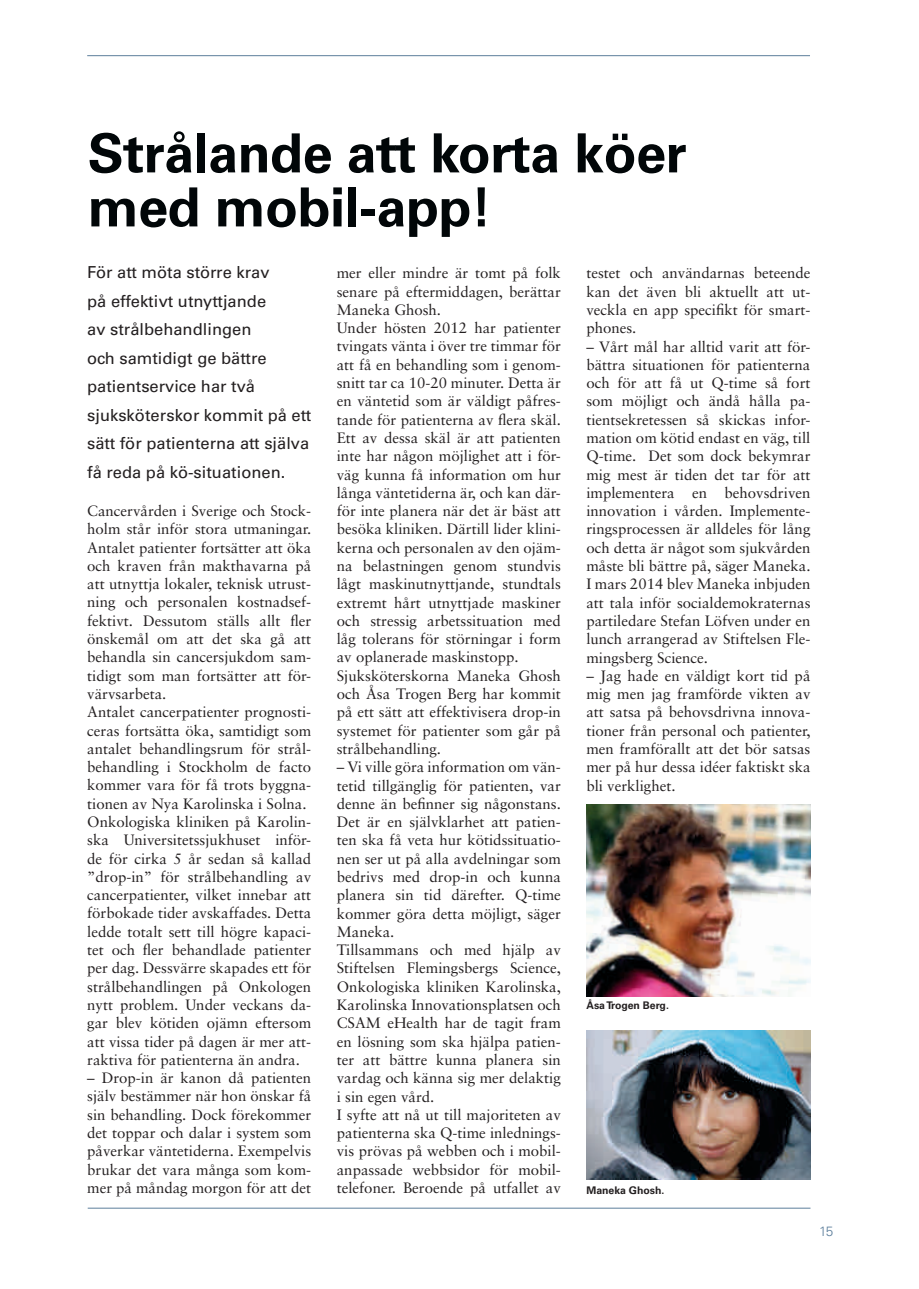
<style>
.page{position:relative;width:919px;height:1289px;background:#fff}
.page>*{position:absolute;margin:0;border:0;box-sizing:border-box;transform-origin:0 0}
.t1{font:700 54px/54px "Univers";letter-spacing:-.01em;color:#010608}
.t2{font:16.5px/28.5px "Univers";color:#231f20}
.t3{font:15px/18.3px "Sabon";color:#231f20;text-align:justify}
.t4{font:300 13.5px "Univers";color:#5c7e9b}
.t5{font:700 10.5px "Univers";color:#231f20}
</style>
<div class="page">
<hr style="left:88px;top:1207px;width:722px;height:1px;background:#5c7e9b">
<hr style="left:87px;top:55px;width:723px;height:1px;background:#5c7e9b">
<img style="left:586px;top:1030px;width:224px;height:149px">
<img style="left:586px;top:804px;width:224px;height:192px">
<h1 class="t1" style="left:88px;top:127px;width:600px">Strålande att korta köer med mobil-app!</h1>
<p class="t2" style="left:87px;top:258px;width:225px">För att möta större krav<br>på effektivt utnyttjande<br>av strålbehandlingen<br>och samtidigt ge bättre patientservice har två sjuksköterskor kommit på ett sätt för patienterna att själva få reda på kö-situationen.</p>
<p class="t3" style="left:87px;top:501px;width:225px;text-align:left">Cancervården i Sverige och Stock&shy;holm står inför stora utmaningar.<br>Antalet patienter fortsätter att öka och kraven från makthavarna på att utnyttja lokaler, teknisk utrust&shy;ning och personalen kostnadsef&shy;fektivt. Dessutom ställs allt fler önskemål om att det ska gå att behandla sin cancersjukdom sam&shy;tidigt som man fortsätter att för&shy;värvsarbeta.<br>Antalet cancerpatienter prognosti&shy;ceras fortsätta öka, samtidigt som antalet behandlingsrum för strål&shy;behandling i Stockholm de facto kommer vara för få trots byggna&shy;tionen av Nya Karolinska i Solna.<br>Onkologiska kliniken på Karolin&shy;ska Universitetssjukhuset inför&shy;de för cirka 5 år sedan så kallad ”drop-in” för strålbehandling av cancerpatienter, vilket innebar att förbokade tider avskaffades. Detta ledde totalt sett till högre kapaci&shy;tet och fler behandlade patienter per dag. Dessvärre skapades ett för strålbehandlingen på Onkologen nytt problem. Under veckans da&shy;gar blev kötiden ojämn eftersom att vissa tider på dagen är mer att&shy;raktiva för patienterna än andra.</p>
<p class="t3" style="left:87px;top:1068px;width:225px">– Drop-in är kanon då patienten själv bestämmer när hon önskar få sin behandling. Dock förekommer det toppar och dalar i system som påverkar väntetiderna. Exempelvis brukar det vara många som kom&shy;mer på måndag morgon för att det</p>
<p class="t3" style="left:337px;top:264px;width:225px;text-align:left">mer eller mindre är tomt på folk senare på eftermiddagen, berättar<br>Maneka Ghosh.<br>Under hösten 2012 har patienter tvingats vänta i över tre timmar för att få en behandling som i genom&shy;snitt tar ca 10-20 minuter. Detta är en väntetid som är väldigt påfres&shy;tande för patienterna av flera skäl.<br>Ett av dessa skäl är att patienten inte har någon möjlighet att i för&shy;väg kunna få information om hur långa väntetiderna är, och kan där&shy;för inte planera när det är bäst att besöka kliniken. Därtill lider klini&shy;kerna och personalen av den ojäm&shy;na belastningen genom stundvis lågt maskinutnyttjande, stundtals extremt hårt utnyttjade maskiner och stressig arbetssituation med låg tolerans för störningar i form av oplanerade maskinstopp.<br>Sjuksköterskorna Maneka Ghosh och Åsa Trogen Berg har kommit på ett sätt att effektivisera drop-in systemet för patienter som går på strålbehandling.</p>
<p class="t3" style="left:337px;top:757px;width:225px;text-align:left">– Vi ville göra information om vän&shy;tetid tillgänglig för patienten, var denne än befinner sig någonstans.<br>Det är en självklarhet att patien&shy;ten ska få veta hur kötidssituatio&shy;nen ser ut på alla avdelningar som bedrivs med drop-in och kunna planera sin tid därefter. Q-time kommer göra detta möjligt, säger<br>Maneka.<br>Tillsammans och med hjälp av<br>Stiftelsen Flemingsbergs Science,<br>Onkologiska kliniken Karolinska,<br>Karolinska Innovationsplatsen och<br>CSAM eHealth har de tagit fram en lösning som ska hjälpa patien&shy;ter att bättre kunna planera sin vardag och känna sig mer delaktig i sin egen vård.<br>I syfte att nå ut till majoriteten av patienterna ska Q-time inlednings&shy;vis prövas på webben och i mobil&shy;anpassade webbsidor för mobil&shy;telefoner. Beroende på utfallet av</p>
<p class="t3" style="left:586px;top:264px;width:225px">testet och användarnas beteende kan det även bli aktuellt att ut&shy;veckla en app specifikt för smart&shy;phones.</p>
<p class="t3" style="left:586px;top:337px;width:225px">– Vårt mål har alltid varit att för&shy;bättra situationen för patienterna och för att få ut Q-time så fort som möjligt och ändå hålla pa&shy;tientsekretessen så skickas infor&shy;mation om kötid endast en väg, till Q-time. Det som dock bekymrar mig mest är tiden det tar för att implementera en behovsdriven innovation i vården. Implemente&shy;ringsprocessen är alldeles för lång och detta är något som sjukvården måste bli bättre på, säger Maneka.<br>I mars 2014 blev Maneka inbjuden att tala inför socialdemokraternas partiledare Stefan Löfven under en lunch arrangerad av Stiftelsen Fle&shy;mingsberg Science.</p>
<p class="t3" style="left:586px;top:666px;width:225px">– Jag hade en väldigt kort tid på mig men jag framförde vikten av att satsa på behovsdrivna innova&shy;tioner från personal och patienter, men framförallt att det bör satsas mer på hur dessa idéer faktiskt ska bli verklighet.</p>
<p class="t5" style="left:586px;top:999px;width:84px">Åsa Trogen Berg.</p>
<p class="t5" style="left:586px;top:1184px;width:80px">Maneka Ghosh.</p>
<p class="t4" style="left:819px;top:1222px;width:16px">15</p>
</div>
